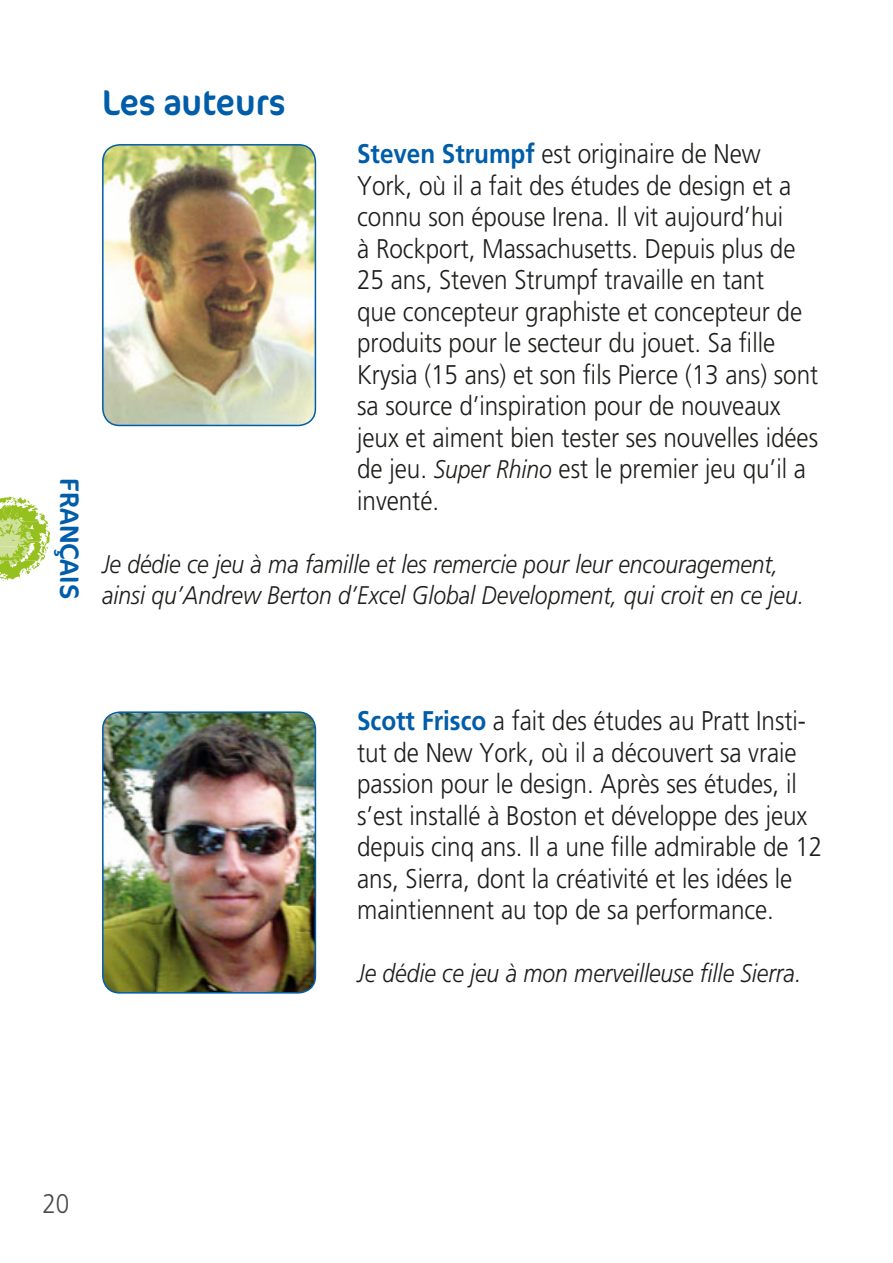
<style>
.page{position:relative;width:893px;height:1263px;background:#fff}
.page>*{position:absolute;margin:0;border:0;box-sizing:border-box;transform-origin:0 0}
.t1{font:36px "Cocon";color:#005da9;scale:.95 1}
.t2{font:300 27px/31.5px "Frutiger LT";color:#1d1d1b;scale:.9 1}
.t3{font:27px "Cocon";color:#005da9}
.t4{font:300 27px "Frutiger LT";color:#4a4a49;scale:.9 1}
.t5{font:italic 300 25.5px/31.5px "Frutiger LT";color:#1d1d1b;scale:.9 1}
.s1{font-weight:700;color:#005da9}
.s2{font-style:italic;font-size:25.5px}
</style>
<div class="page">
<svg style="left:0;top:496px;width:51px;height:74px"></svg>
<img style="left:0;top:569px;width:33px;height:12px">
<img style="left:0;top:556px;width:36px;height:11px">
<img style="left:0;top:542px;width:49px;height:14px">
<img style="left:2px;top:537px;width:44px;height:5px">
<img style="left:0;top:522px;width:48px;height:15px">
<img style="left:5px;top:520px;width:39px;height:3px">
<img style="left:4px;top:513px;width:39px;height:4px">
<img style="left:103px;top:145px;width:212px;height:280px;border-radius:17px">
<div style="left:102px;top:144px;width:214px;height:282px;border:2px solid #005da9;border-radius:17px"></div>
<img style="left:103px;top:712px;width:212px;height:281px;border-radius:17px">
<div style="left:102px;top:711px;width:214px;height:282px;border:2px solid #005da9;border-radius:17px"></div>
<p class="t3" style="left:79px;top:478px;width:122px;rotate:90deg">FRANÇAIS</p>
<h1 class="t1" style="left:102px;top:89px;width:195px">Les auteurs</h1>
<p class="t2" style="left:357px;top:140px;width:514px"><span class="s1">Steven Strumpf</span> est originaire de New York, où il a fait des études de design et a connu son épouse Irena. Il vit aujourd’hui<br>à Rockport, Massachusetts. Depuis plus de 25 ans, Steven Strumpf travaille en tant<br>que concepteur graphiste et concepteur de produits pour le secteur du jouet. Sa fille Krysia (15 ans) et son fils Pierce (13 ans) sont sa source d’inspiration pour de nouveaux jeux et aiment bien tester ses nouvelles idées de jeu. <span class="s2">Super Rhino</span> est le premier jeu qu’il a inventé.</p>
<p class="t5" style="left:102px;top:550px;width:781px">Je dédie ce jeu à ma famille et les remercie pour leur encouragement, ainsi qu’Andrew Berton d’Excel Global Development, qui croit en ce jeu.</p>
<p class="t2" style="left:357px;top:707px;width:518px"><span class="s1">Scott Frisco</span> a fait des études au Pratt Insti&shy;tut de New York, où il a découvert sa vraie passion pour le design. Après ses études, il s’est installé à Boston et développe des jeux depuis cinq ans. Il a une fille admirable de 12 ans, Sierra, dont la créativité et les idées le maintiennent au top de sa performance.</p>
<p class="t5" style="left:357px;top:959px;width:495px">Je dédie ce jeu à mon merveilleuse fille Sierra.</p>
<p class="t4" style="left:43px;top:1190px;width:31px">20</p>
</div>
